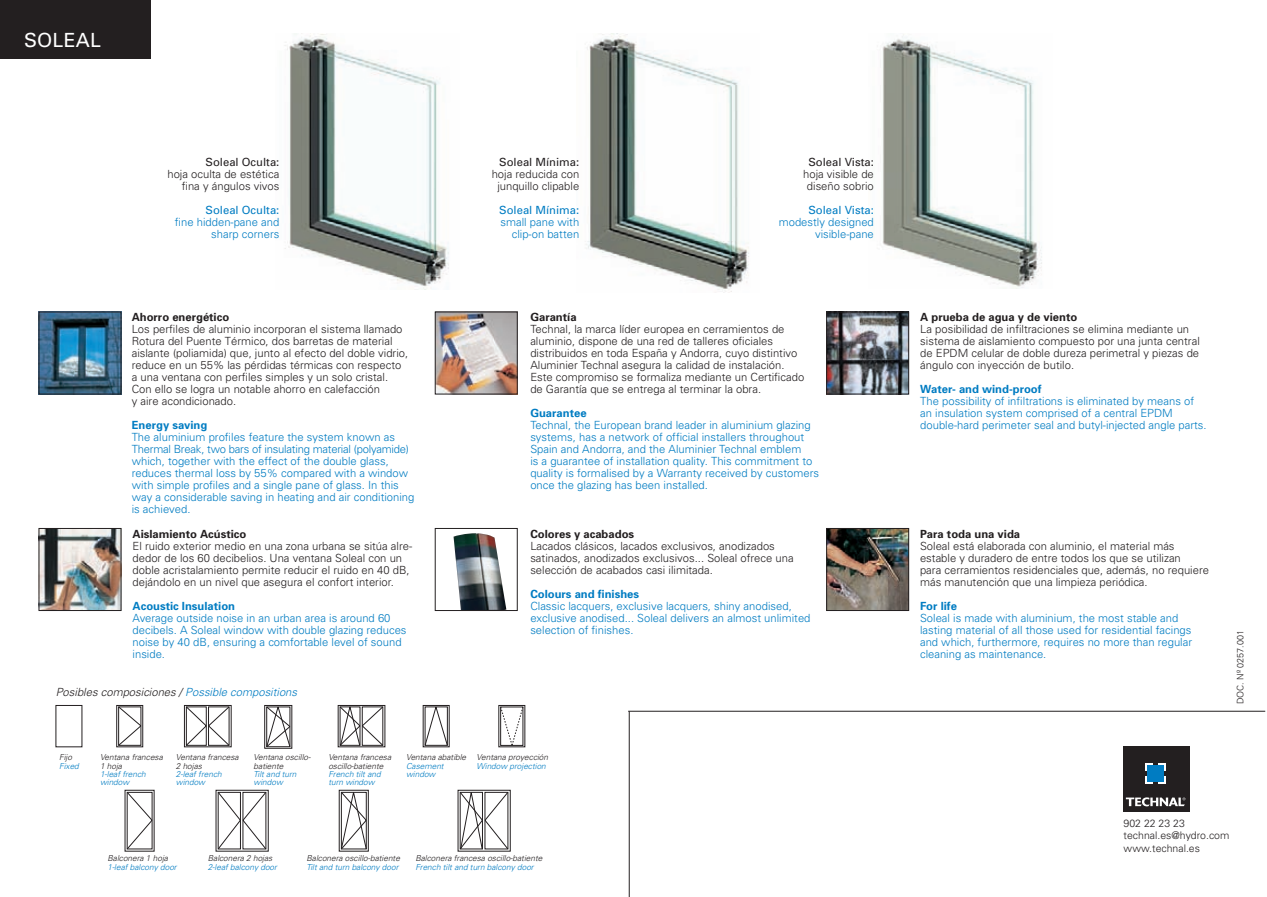
<style>
.page{position:relative;width:1267px;height:897px;background:#fff}
.page>*{position:absolute;margin:0;border:0;box-sizing:border-box;transform-origin:0 0}
.t1{font:19.5px "Univers";letter-spacing:.01em;color:#fff}
.t2{font:300 11.25px/12px "Univers";color:#231f20}
.t3{font:300 11.25px/12px "Univers";color:#007cc2}
.t4{font:700 11.25px "Univers";color:#231f20}
.t5{font:700 11.25px "Univers";color:#007cc2}
.t6{font:italic 300 11.25px "Univers";color:#231f20}
.t7{font:11.25px "Univers";color:#231f20}
.t8{font:11.25px "Univers";color:#007cc2}
.t9{font:300 10.5px/12.6px "Univers";color:#231f20}
.t10{font:300 9px "Univers";color:#231f20}
.t11{font:italic 300 8.25px/8.2px "Univers";color:#231f20}
.t12{font:italic 300 8.25px/8.2px "Univers";color:#007cc2}
.s1{color:#007cc2}
</style>
<div class="page">
<div style="left:0;top:0;width:151px;height:59px;background:#231f20"></div>
<img style="left:41px;top:314px;width:78px;height:78px">
<div style="left:39px;top:312px;width:82px;height:82px;border:1px solid #231f20"></div>
<img style="left:41px;top:530px;width:78px;height:78px">
<div style="left:39px;top:528px;width:82px;height:82px;border:1px solid #231f20"></div>
<img style="left:828px;top:314px;width:78px;height:78px">
<div style="left:826px;top:312px;width:82px;height:82px;border:1px solid #231f20"></div>
<img style="left:828px;top:530px;width:78px;height:78px">
<div style="left:826px;top:528px;width:82px;height:82px;border:1px solid #231f20"></div>
<img style="left:437px;top:314px;width:78px;height:78px">
<img style="left:453px;top:533px;width:53px;height:75px">
<div style="left:435px;top:528px;width:82px;height:82px;border:1px solid #231f20"></div>
<hr style="left:629px;top:711px;width:1px;height:185px;background:#231f20">
<hr style="left:628px;top:710px;width:637px;height:1px;background:#231f20">
<div style="left:1122px;top:745px;width:67px;height:66px;background:#231f20"></div>
<div style="left:1144px;top:762px;width:8px;height:8px;background:#fff"></div>
<svg style="left:1158px;top:763px;width:8px;height:7px"></svg>
<svg style="left:1145px;top:776px;width:7px;height:8px"></svg>
<svg style="left:1158px;top:776px;width:8px;height:8px"></svg>
<div style="left:1147px;top:765px;width:16px;height:16px;background:#007cc2"></div>
<svg style="left:1125px;top:797px;width:60px;height:9px"></svg>
<img style="left:586px;top:33px;width:163px;height:259px">
<img style="left:284px;top:33px;width:165px;height:256px">
<img style="left:882px;top:34px;width:160px;height:254px">
<div style="left:423px;top:705px;width:26px;height:42px;border:1px solid #231f20"></div>
<svg style="left:424px;top:706px;width:24px;height:39px"></svg>
<div style="left:498px;top:705px;width:27px;height:42px;border:1px solid #231f20"></div>
<svg style="left:502px;top:710px;width:19px;height:33px"></svg>
<div style="left:500px;top:706px;width:23px;height:39px;border:1px solid #231f20"></div>
<div style="left:116px;top:705px;width:27px;height:42px;border:1px solid #231f20"></div>
<svg style="left:120px;top:708px;width:19px;height:35px"></svg>
<div style="left:118px;top:706px;width:23px;height:39px;border:1px solid #231f20"></div>
<svg style="left:184px;top:705px;width:47px;height:42px"></svg>
<div style="left:186px;top:706px;width:20px;height:39px;border:1px solid #231f20"></div>
<svg style="left:338px;top:705px;width:47px;height:42px"></svg>
<svg style="left:127px;top:791px;width:25px;height:56px"></svg>
<svg style="left:216px;top:789px;width:52px;height:62px"></svg>
<div style="left:218px;top:792px;width:23px;height:57px;border:1px solid #231f20"></div>
<svg style="left:341px;top:791px;width:26px;height:58px"></svg>
<div style="left:341px;top:792px;width:25px;height:57px;border:1px solid #231f20"></div>
<div style="left:264px;top:705px;width:28px;height:43px;border:1px solid #231f20"></div>
<svg style="left:266px;top:708px;width:24px;height:39px"></svg>
<div style="left:266px;top:706px;width:24px;height:40px;border:1px solid #231f20"></div>
<svg style="left:457px;top:789px;width:53px;height:62px"></svg>
<h1 class="t1" style="left:24px;top:28px;width:78px">SOLEAL</h1>
<p class="t7" style="left:205px;top:155px;width:75px">Soleal Oculta:</p>
<p class="t2" style="left:167px;top:168px;width:113px;text-align:right">hoja oculta de estética fina y ángulos vivos</p>
<p class="t8" style="left:205px;top:203px;width:75px">Soleal Oculta:</p>
<p class="t3" style="left:175px;top:216px;width:106px;text-align:right">fine hidden-pane and sharp corners</p>
<p class="t7" style="left:499px;top:155px;width:82px">Soleal Mínima:</p>
<p class="t2" style="left:491px;top:168px;width:89px;text-align:center">hoja reducida con junquillo clipable</p>
<p class="t8" style="left:499px;top:203px;width:82px">Soleal Mínima:</p>
<p class="t3" style="left:500px;top:216px;width:80px;text-align:right">small pane with clip-on batten</p>
<p class="t7" style="left:808px;top:155px;width:67px">Soleal Vista:</p>
<p class="t2" style="left:803px;top:168px;width:72px;text-align:center">hoja visible de diseño sobrio</p>
<p class="t8" style="left:808px;top:203px;width:67px">Soleal Vista:</p>
<p class="t3" style="left:778px;top:216px;width:97px;text-align:right">modestly designed visible-pane</p>
<p class="t4" style="left:132px;top:310px;width:99px">Ahorro energético</p>
<p class="t2" style="left:132px;top:323px;width:278px">Los perfiles de aluminio incorporan el sistema llamado Rotura del Puente Térmico, dos barretas de material aislante (poliamida) que, junto al efecto del doble vidrio, reduce en un 55% las pérdidas térmicas con respecto a una ventana con perfiles simples y un solo cristal.<br>Con ello se logra un notable ahorro en calefacción<br>y aire acondicionado.</p>
<p class="t5" style="left:132px;top:418px;width:77px">Energy saving</p>
<p class="t3" style="left:132px;top:431px;width:284px">The aluminium profiles feature the system known as Thermal Break, two bars of insulating material (polyamide) which, together with the effect of the double glass, reduces thermal loss by 55% compared with a window with simple profiles and a single pane of glass. In this way a considerable saving in heating and air conditioning is achieved.</p>
<p class="t4" style="left:133px;top:526px;width:115px">Aislamiento Acústico</p>
<p class="t2" style="left:133px;top:539px;width:281px">El ruido exterior medio en una zona urbana se sitúa alre&shy;dedor de los 60 decibelios. Una ventana Soleal con un doble acristalamiento permite reducir el ruido en 40 dB, dejándolo en un nivel que asegura el confort interior.</p>
<p class="t5" style="left:133px;top:598px;width:104px">Acoustic Insulation</p>
<p class="t3" style="left:133px;top:611px;width:275px">Average outside noise in an urban area is around 60 decibels. A Soleal window with double glazing reduces noise by 40 dB, ensuring a comfortable level of sound inside.</p>
<p class="t6" style="left:56px;top:685px;width:243px">Posibles composiciones / <span class="s1">Possible compositions</span></p>
<p class="t4" style="left:530px;top:310px;width:48px">Garantía</p>
<p class="t2" style="left:530px;top:323px;width:275px">Technal, la marca líder europea en cerramientos de aluminio, dispone de una red de talleres oficiales distribuidos en toda España y Andorra, cuyo distintivo Aluminier Technal asegura la calidad de instalación.<br>Este compromiso se formaliza mediante un Certificado de Garantía que se entrega al terminar la obra.</p>
<p class="t5" style="left:530px;top:406px;width:58px">Guarantee</p>
<p class="t3" style="left:530px;top:419px;width:290px">Technal, the European brand leader in aluminium glazing systems, has a network of official installers throughout Spain and Andorra, and the Aluminier Technal emblem<br>is a guarantee of installation quality. This commitment to quality is formalised by a Warranty received by customers once the glazing has been installed.</p>
<p class="t4" style="left:530px;top:526px;width:105px">Colores y acabados</p>
<p class="t2" style="left:530px;top:539px;width:265px">Lacados clásicos, lacados exclusivos, anodizados satinados, anodizados exclusivos... Soleal ofrece una selección de acabados casi ilimitada.</p>
<p class="t5" style="left:530px;top:586px;width:110px">Colours and finishes</p>
<p class="t3" style="left:530px;top:599px;width:282px">Classic lacquers, exclusive lacquers, shiny anodised, exclusive anodised... Soleal delivers an almost unlimited selection of finishes.</p>
<p class="t11" style="left:59px;top:753px;width:14px">Fijo</p>
<p class="t12" style="left:59px;top:761px;width:21px">Fixed</p>
<p class="t11" style="left:100px;top:753px;width:64px">Ventana francesa<br>1 hoja</p>
<p class="t12" style="left:100px;top:769px;width:47px">1-leaf french window</p>
<p class="t11" style="left:176px;top:753px;width:64px">Ventana francesa<br>2 hojas</p>
<p class="t12" style="left:176px;top:769px;width:47px">2-leaf french window</p>
<p class="t11" style="left:253px;top:753px;width:59px">Ventana oscillo&shy;batiente</p>
<p class="t12" style="left:253px;top:769px;width:44px">Tilt and turn window</p>
<p class="t11" style="left:328px;top:753px;width:64px">Ventana francesa oscillo-batiente</p>
<p class="t12" style="left:328px;top:769px;width:54px">French tilt and turn window</p>
<p class="t11" style="left:406px;top:753px;width:62px">Ventana abatible</p>
<p class="t12" style="left:406px;top:761px;width:39px">Casement window</p>
<p class="t11" style="left:476px;top:753px;width:73px">Ventana proyección</p>
<p class="t12" style="left:476px;top:761px;width:71px">Window projection</p>
<p class="t11" style="left:107px;top:854px;width:62px">Balconera 1 hoja</p>
<p class="t12" style="left:107px;top:862px;width:71px">1-leaf balcony door</p>
<p class="t11" style="left:208px;top:854px;width:66px">Balconera 2 hojas</p>
<p class="t12" style="left:208px;top:862px;width:71px">2-leaf balcony door</p>
<p class="t11" style="left:306px;top:854px;width:95px">Balconera oscillo-batiente</p>
<p class="t12" style="left:306px;top:862px;width:94px">Tilt and turn balcony door</p>
<p class="t11" style="left:415px;top:854px;width:128px">Balconera francesa oscillo-batiente</p>
<p class="t12" style="left:415px;top:862px;width:120px">French tilt and turn balcony door</p>
<p class="t4" style="left:920px;top:310px;width:158px">A prueba de agua y de viento</p>
<p class="t2" style="left:920px;top:323px;width:281px">La posibilidad de infiltraciones se elimina mediante un sistema de aislamiento compuesto por una junta central de EPDM celular de doble dureza perimetral y piezas de ángulo con inyección de butilo.</p>
<p class="t5" style="left:920px;top:382px;width:123px">Water- and wind-proof</p>
<p class="t3" style="left:920px;top:395px;width:288px">The possibility of infiltrations is eliminated by means of an insulation system comprised of a central EPDM double-hard perimeter seal and butyl-injected angle parts.</p>
<p class="t4" style="left:920px;top:526px;width:102px">Para toda una vida</p>
<p class="t2" style="left:920px;top:539px;width:290px">Soleal está elaborada con aluminio, el material más estable y duradero de entre todos los que se utilizan<br>para cerramientos residenciales que, además, no requiere más manutención que una limpieza periódica.</p>
<p class="t5" style="left:920px;top:598px;width:38px">For life</p>
<p class="t3" style="left:920px;top:611px;width:273px">Soleal is made with aluminium, the most stable and lasting material of all those used for residential facings and which, furthermore, requires no more than regular cleaning as maintenance.</p>
<p class="t10" style="left:1234px;top:704px;width:76px;rotate:-90deg">DOC. Nº 0257.001</p>
<p class="t9" style="left:1123px;top:816px;width:107px">902 22 23 23 technal.es@hydro.com www.technal.es</p>
</div>
